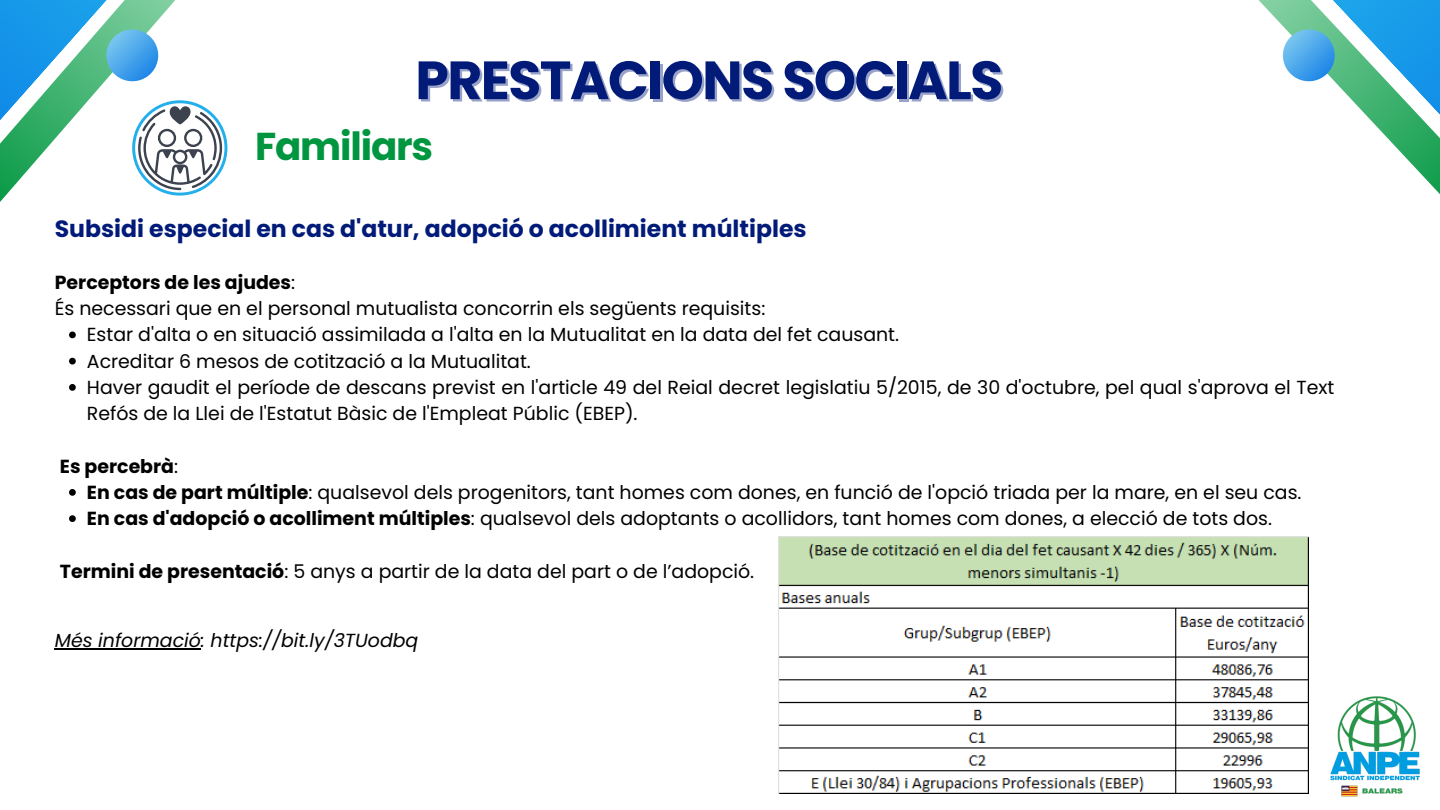
<style>
.page{position:relative;width:1440px;height:810px;background:#fff}
.page>*{position:absolute;margin:0;border:0;box-sizing:border-box;transform-origin:0 0}
.t1{font:700 53.8px "Poppins";letter-spacing:-.03em;color:#021b79}
.t2{font:700 38.8px "Poppins";letter-spacing:-.03em;color:#009640}
.t3{font:700 23.6px "Poppins";color:#021b79}
.t4{font:18.9px/26.2px "Poppins";color:#000}
.t5{font:italic 18.9px "Poppins";color:#000}
.t6{font:700 18.9px "Poppins";color:#000}
.s1{font-weight:700}
.s2{font-weight:400}
</style>
<div class="page">
<svg style="left:1258px;top:0;width:182px;height:194px"></svg>
<svg style="left:69px;top:332px;width:7px;height:6px"></svg>
<svg style="left:69px;top:358px;width:7px;height:7px"></svg>
<svg style="left:69px;top:384px;width:7px;height:7px"></svg>
<svg style="left:69px;top:489px;width:7px;height:7px"></svg>
<svg style="left:69px;top:515px;width:7px;height:7px"></svg>
<hr style="left:55px;top:648px;width:146px;height:2px;background:#000">
<svg style="left:0;top:0;width:227px;height:202px"></svg>
<img style="left:778px;top:536px;width:530px;height:257px">
<img style="left:1308px;top:679px;width:112px;height:118px">
<h1 class="t1" style="left:415px;top:43px;width:589px">PRESTACIONS SOCIALS</h1>
<h2 class="t2" style="left:255px;top:119px;width:180px">Familiars</h2>
<p class="t3" style="left:55px;top:212px;width:753px">Subsidi especial en cas d'atur, adopció o acollimient múltiples</p>
<p class="t4" style="left:55px;top:269px;width:712px"><span class="s1">Perceptors de les ajudes</span>:<br>És necessari que en el personal mutualista concorrin els següents requisits:</p>
<p class="t4" style="left:87px;top:322px;width:1249px">Estar d'alta o en situació assimilada a l'alta en la Mutualitat en la data del fet causant.<br>Acreditar 6 mesos de cotització a la Mutualitat.<br>Haver gaudit el període de descans previst en l'article 49 del Reial decret legislatiu 5/2015, de 30 d'octubre, pel qual s'aprova el Text Refós de la Llei de l'Estatut Bàsic de l'Empleat Públic (EBEP).</p>
<p class="t6" style="left:60px;top:453px;width:120px">Es percebrà<span class="s2">:</span></p>
<p class="t4" style="left:87px;top:479px;width:1216px"><span class="s1">En cas de part múltiple</span>: qualsevol dels progenitors, tant homes com dones, en funció de l'opció triada per la mare, en el seu cas.<br><span class="s1">En cas d'adopció o acolliment múltiples</span>: qualsevol dels adoptants o acollidors, tant homes com dones, a elecció de tots dos.</p>
<p class="t4" style="left:60px;top:558px;width:696px"><span class="s1">Termini de presentació</span>: 5 anys a partir de la data del part o de l’adopció.</p>
<p class="t5" style="left:55px;top:627px;width:365px">Més informació: https://bit.ly/3TUodbq</p>
</div>
